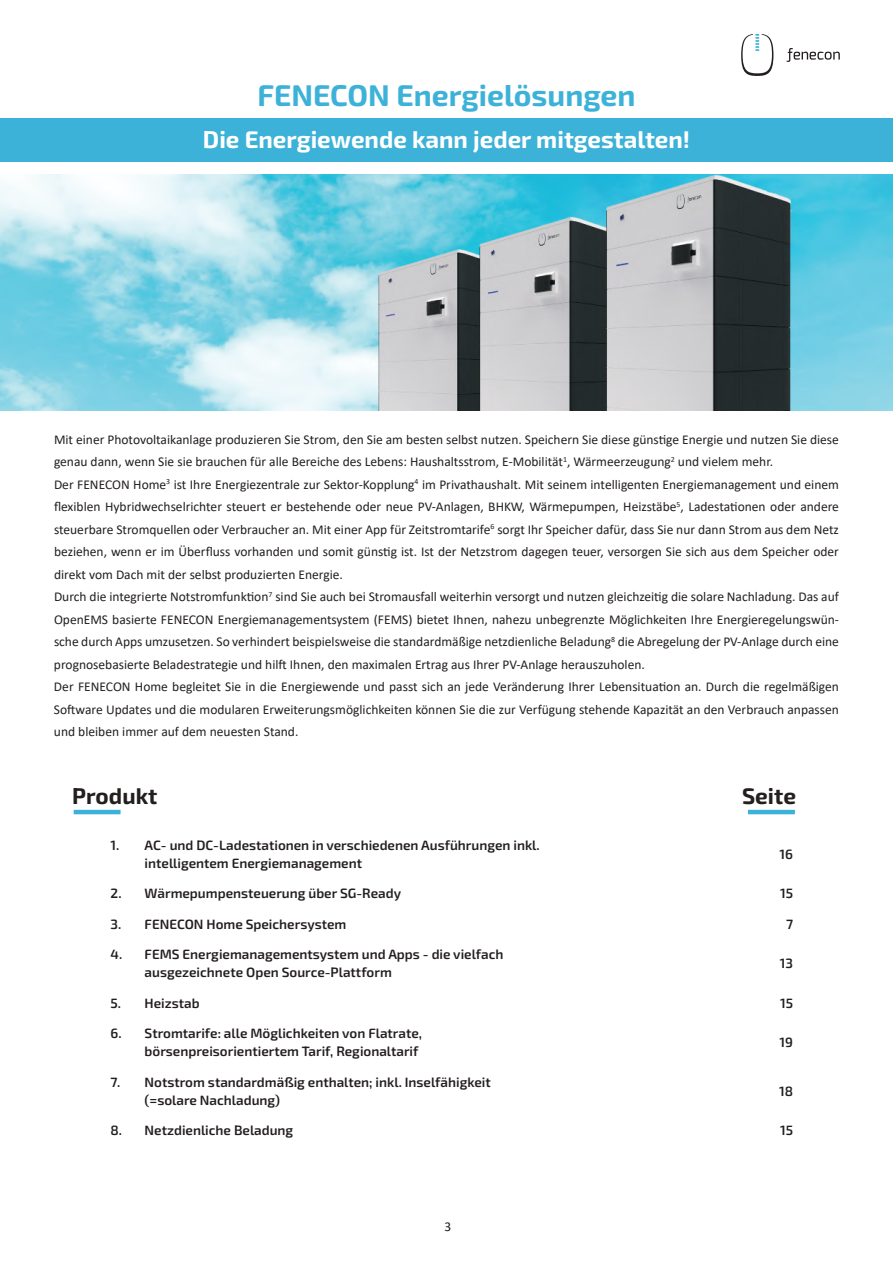
<style>
.page{position:relative;width:893px;height:1263px;background:#fff}
.page>*{position:absolute;margin:0;border:0;box-sizing:border-box;transform-origin:0 0}
.t1{font:700 30px "Exo 2";color:#3db2d8}
.t2{font:700 24px "Exo 2";color:#fff}
.t3{font:700 22.5px "Exo 2";color:#241f1f}
.t4{font:13.5px/22.5px "Calibri";color:#241f1f}
.t5{font:600 13.5px/18px "Exo 2";color:#241f1f}
</style>
<div class="page">
<svg style="left:786px;top:48px;width:54px;height:14px"></svg>
<svg style="left:741px;top:34px;width:32px;height:42px"></svg>
<div style="left:0;top:118px;width:893px;height:43px;background:#3db2d8"></div>
<img style="left:0;top:175px;width:893px;height:235px">
<hr style="left:74px;top:810px;width:47px;height:4px;background:#3db2d8">
<hr style="left:748px;top:810px;width:47px;height:4px;background:#3db2d8">
<h1 class="t1" style="left:257px;top:75px;width:380px">FENECON Energielösungen</h1>
<h2 class="t2" style="left:203px;top:123px;width:489px">Die Energiewende kann jeder mitgestalten!</h2>
<p class="t4" style="left:54px;top:428px;width:786px">Mit einer Photovoltaikanlage produzieren Sie Strom, den Sie am besten selbst nutzen. Speichern Sie diese günstige Energie und nutzen Sie diese genau dann, wenn Sie sie brauchen für alle Bereiche des Lebens: Haushaltsstrom, E-Mobilität<sup>1</sup>, Wärmeerzeugung<sup>2</sup> und vielem mehr.<br>Der FENECON Home<sup>3</sup> ist Ihre Energiezentrale zur Sektor-Kopplung<sup>4</sup> im Privathaushalt. Mit seinem intelligenten Energiemanagement und einem flexiblen Hybridwechselrichter steuert er bestehende oder neue PV-Anlagen, BHKW, Wärmepumpen, Heizstäbe<sup>5</sup>, Ladestationen oder andere steuerbare Stromquellen oder Verbraucher an. Mit einer App für Zeitstromtarife<sup>6</sup> sorgt Ihr Speicher dafür, dass Sie nur dann Strom aus dem Netz beziehen, wenn er im Überfluss vorhanden und somit günstig ist. Ist der Netzstrom dagegen teuer, versorgen Sie sich aus dem Speicher oder direkt vom Dach mit der selbst produzierten Energie.<br>Durch die integrierte Notstromfunktion<sup>7</sup> sind Sie auch bei Stromausfall weiterhin versorgt und nutzen gleichzeitig die solare Nachladung. Das auf OpenEMS basierte FENECON Energiemanagementsystem (FEMS) bietet Ihnen, nahezu unbegrenzte Möglichkeiten Ihre Energieregelungswün&shy;sche durch Apps umzusetzen. So verhindert beispielsweise die standardmäßige netzdienliche Beladung<sup>8</sup> die Abregelung der PV-Anlage durch eine prognosebasierte Beladestrategie und hilft Ihnen, den maximalen Ertrag aus Ihrer PV-Anlage herauszuholen.<br>Der FENECON Home begleitet Sie in die Energiewende und passt sich an jede Veränderung Ihrer Lebensituation an. Durch die regelmäßigen Software Updates und die modularen Erweiterungsmöglichkeiten können Sie die zur Verfügung stehende Kapazität an den Verbrauch anpassen und bleiben immer auf dem neuesten Stand.</p>
<h3 class="t3" style="left:72px;top:780px;width:87px">Produkt</h3>
<h3 class="t3" style="left:742px;top:780px;width:55px">Seite</h3>
<p class="t5" style="left:145px;top:835px;width:397px;text-indent:-34px">1. AC- und DC-Ladestationen in verschiedenen Ausführungen inkl. intelligentem Energiemanagement</p>
<p class="t5" style="left:780px;top:844px;width:15px">16</p>
<p class="t5" style="left:111px;top:884px;width:292px">2. Wärmepumpensteuerung über SG-Ready</p>
<p class="t5" style="left:780px;top:884px;width:15px">15</p>
<p class="t5" style="left:111px;top:914px;width:237px">3. FENECON Home Speichersystem</p>
<p class="t5" style="left:786px;top:914px;width:9px">7</p>
<p class="t5" style="left:145px;top:945px;width:360px;text-indent:-34px">4. FEMS Energiemanagementsystem und Apps - die vielfach ausgezeichnete Open Source-Plattform</p>
<p class="t5" style="left:780px;top:954px;width:15px">13</p>
<p class="t5" style="left:111px;top:993px;width:91px">5. Heizstab</p>
<p class="t5" style="left:780px;top:993px;width:15px">15</p>
<p class="t5" style="left:111px;top:1024px;width:313px;text-align:right">6. Stromtarife: alle Möglichkeiten von Flatrate, börsenpreisorientiertem Tarif, Regionaltarif</p>
<p class="t5" style="left:780px;top:1033px;width:15px">19</p>
<p class="t5" style="left:145px;top:1072px;width:348px;text-indent:-34px">7. Notstrom standardmäßig enthalten; inkl. Inselfähigkeit (=solare Nachladung)</p>
<p class="t5" style="left:779px;top:1081px;width:15px">18</p>
<p class="t5" style="left:111px;top:1121px;width:184px">8. Netzdienliche Beladung</p>
<p class="t5" style="left:780px;top:1121px;width:15px">15</p>
<p class="t4" style="left:444px;top:1215px;width:8px">3</p>
</div>
